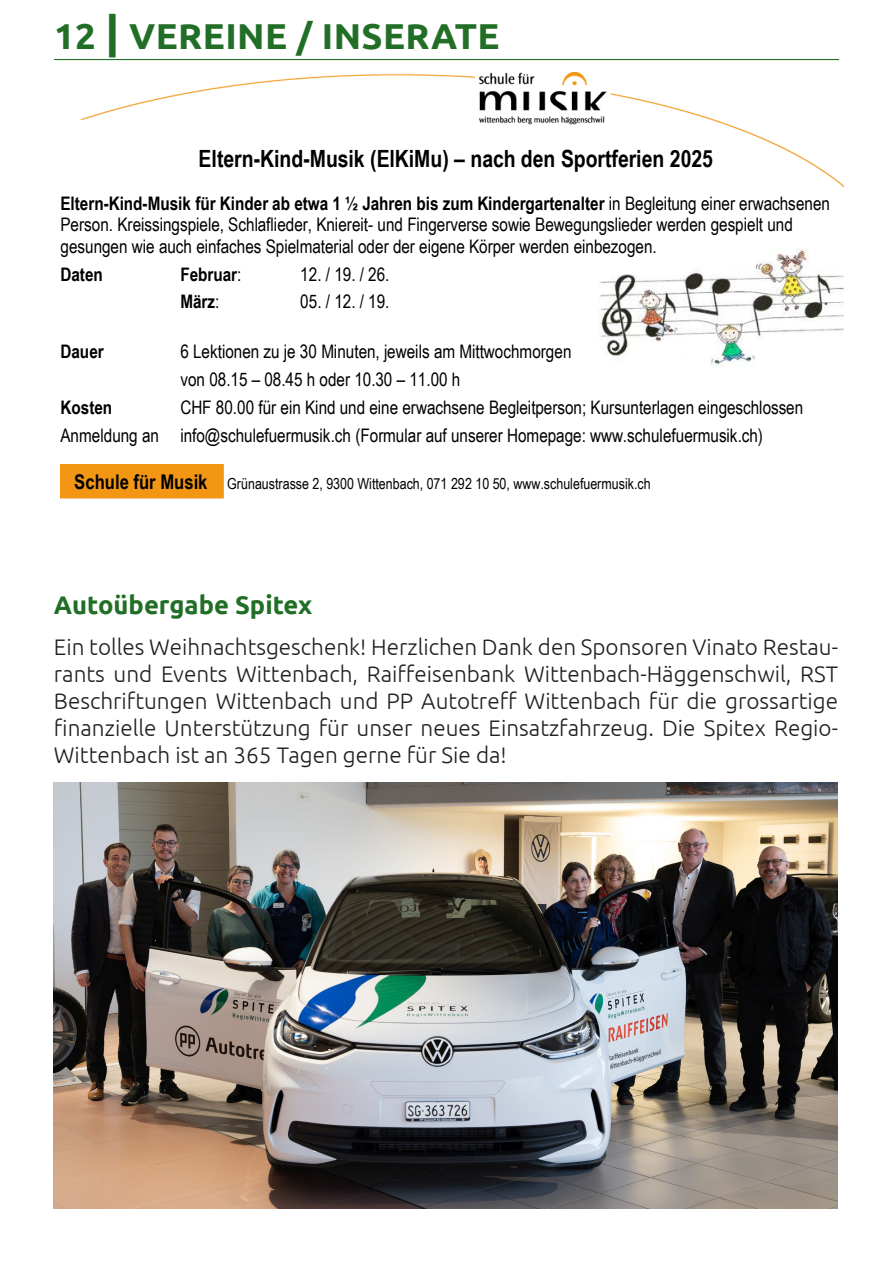
<style>
.page{position:relative;width:893px;height:1263px;background:#fff}
.page>*{position:absolute;margin:0;border:0;box-sizing:border-box;transform-origin:0 0}
.t1{font:700 36px "Ubuntu";letter-spacing:.01em;color:#216e26}
.t2{font:700 25.5px "Ubuntu";color:#216e26}
.t3{font:700 23.7px "Arial Narrow";color:#000}
.t4{font:300 22.5px/27px "Ubuntu";color:#231f20;text-align:justify}
.t5{font:18.6px/21.5px "Arial Narrow";color:#000}
.t6{font:700 18.6px "Arial Narrow";color:#000}
.t7{font:15.15px "Arial Narrow";color:#000}
.s1{font-style:inherit}
.s2{font-size:45px}
.s3{font-weight:700}
.s4{font-weight:400}
.s5{font-weight:700;font-size:20.25px}
</style>
<div class="page">
<hr style="left:54px;top:59px;width:785px;height:1px;background:#216e26">
<img style="left:80px;top:72px;width:763px;height:177px">
<img style="left:599px;top:249px;width:244px;height:117px">
<div style="left:60px;top:464px;width:164px;height:35px;background:#f29613"></div>
<img style="left:54px;top:782px;width:783px;height:427px">
<h1 class="t1" style="left:54px;top:13px;width:447px"><span class="s1">12</span> <span class="s2">|</span> VEREINE / INSERATE</h1>
<p class="t3" style="left:199px;top:140px;width:516px">Eltern-Kind-Musik (ElKiMu) – nach den Sportferien 2025</p>
<p class="t5" style="left:60px;top:192px;width:771px"><span class="s3">Eltern-Kind-Musik für Kinder ab etwa 1 ½ Jahren bis zum Kindergartenalter</span> in Begleitung einer erwachsenen<br>Person. Kreissingspiele, Schlaflieder, Kniereit- und Fingerverse sowie Bewegungslieder werden gespielt und gesungen wie auch einfaches Spielmaterial oder der eigene Körper werden einbezogen.</p>
<p class="t6" style="left:60px;top:260px;width:44px">Daten</p>
<p class="t6" style="left:180px;top:260px;width:63px">Februar<span class="s4">:</span></p>
<p class="t5" style="left:300px;top:262px;width:91px">12. / 19. / 26.</p>
<p class="t6" style="left:180px;top:288px;width:41px">März<span class="s4">:</span></p>
<p class="t5" style="left:300px;top:290px;width:91px">05. / 12. / 19.</p>
<p class="t6" style="left:61px;top:337px;width:45px">Dauer</p>
<p class="t5" style="left:180px;top:337px;width:393px;line-height:28.2px">6 Lektionen zu je 30 Minuten, jeweils am Mittwochmorgen von 08.15 – 08.45 h oder 10.30 – 11.00 h</p>
<p class="t6" style="left:61px;top:394px;width:53px">Kosten</p>
<p class="t5" style="left:60px;top:393px;width:744px;line-height:28px;text-indent:120px">CHF 80.00 für ein Kind und eine erwachsene Begleitperson; Kursunterlagen eingeschlossen<br>Anmeldung an info@schulefuermusik.ch (Formular auf unserer Homepage: www.schulefuermusik.ch)</p>
<p class="t7" style="left:74px;top:473px;width:578px"><span class="s5">Schule für Musik</span> Grünaustrasse 2, 9300 Wittenbach, 071 292 10 50, www.schulefuermusik.ch</p>
<p class="t2" style="left:54px;top:588px;width:260px">Autoübergabe Spitex</p>
<p class="t4" style="left:54px;top:633px;width:786px">Ein tolles Weihnachtsgeschenk! Herzlichen Dank den Sponsoren Vinato Restau&shy;rants und Events Wittenbach, Raiffeisenbank Wittenbach-Häggenschwil, RST Beschriftungen Wittenbach und PP Autotreff Wittenbach für die grossartige finanzielle Unterstützung für unser neues Einsatzfahrzeug. Die Spitex Regio-Wittenbach ist an 365 Tagen gerne für Sie da!</p>
</div>
